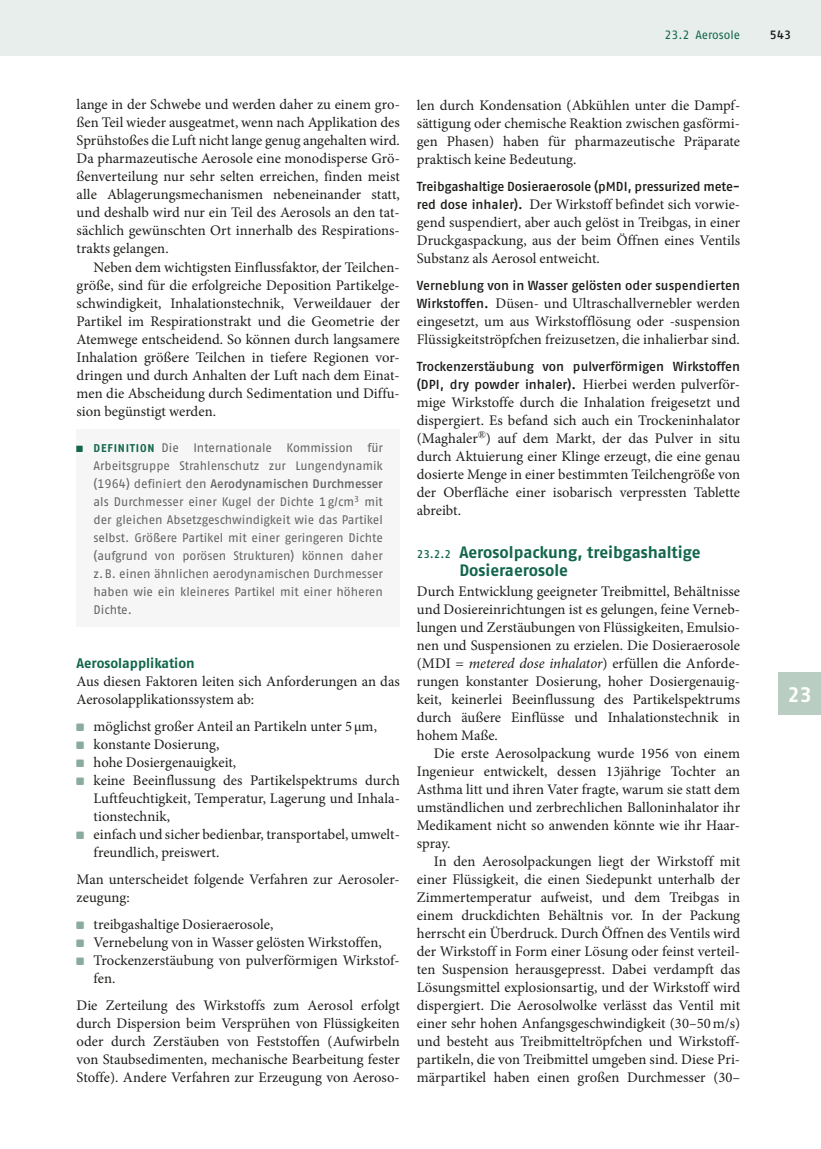
<style>
.page{position:relative;width:821px;height:1149px;background:#fff}
.page>*{position:absolute;margin:0;border:0;box-sizing:border-box;transform-origin:0 0}
.t1{font:700 21px "Fago Pro";color:#fff}
.t2{font:700 16.5px/18px "Fago Pro";letter-spacing:-.005em;color:#13664d}
.t3{font:14.7px/18px "Minion Pro";letter-spacing:.005em;color:#1d1d1b;text-align:justify}
.t4{font:700 13.8px "Fago Pro";color:#13664d}
.t5{font:600 13.2px/18px "Fago Pro";color:#1d1d1b}
.t6{font:12.3px/18px "Fago Pro";letter-spacing:-.005em;color:#646463;text-align:justify}
.t7{font:12px "Fago Pro";color:#13664d}
.t8{font:600 12px "Fago Pro";color:#1d1d1b}
.s1{font-weight:700;font-size:11.25px;color:#13664d}
.s2{font-weight:600}
.s3{font-family:"Fago Pro";font-weight:600;font-size:13.2px}
.s4{font-family:"Minion Pro";font-weight:400;font-size:14.7px}
.s5{font-weight:600;font-size:11.25px}
.s6{font-style:italic}
</style>
<div class="page">
<div style="left:0;top:0;width:740px;height:55px;background:#e7eeeb"></div>
<div style="left:740px;top:0;width:81px;height:55px;background:#e7eeeb"></div>
<div style="left:778px;top:672px;width:43px;height:42px;background:#b9cdc3"></div>
<div style="left:77px;top:429px;width:323px;height:197px;background:#f6f6f6"></div>
<p class="t7" style="left:664px;top:28px;width:77px">23.2 Aerosole</p>
<p class="t8" style="left:770px;top:28px;width:23px">543</p>
<p class="t3" style="left:77px;top:95px;width:325px">lange in der Schwebe und werden daher zu einem gro&shy;ßen Teil wieder ausgeatmet, wenn nach Applikation des Sprühstoßes die Luft nicht lange genug angehalten wird.<br>Da pharmazeutische Aerosole eine monodisperse Grö&shy;ßenverteilung nur sehr selten erreichen, finden meist alle Ablagerungsmechanismen nebeneinander statt, und deshalb wird nur ein Teil des Aerosols an den tat&shy;sächlich gewünschten Ort innerhalb des Respirations&shy;trakts gelangen.</p>
<p class="t3" style="left:77px;top:258px;width:325px;text-indent:17px">Neben dem wichtigsten Einflussfaktor, der Teilchen&shy;größe, sind für die erfolgreiche Deposition Partikelge&shy;schwindigkeit, Inhalationstechnik, Verweildauer der Partikel im Respirationstrakt und die Geometrie der Atemwege entscheidend. So können durch langsamere Inhalation größere Teilchen in tiefere Regionen vor&shy;dringen und durch Anhalten der Luft nach dem Einat&shy;men die Abscheidung durch Sedimentation und Diffu&shy;sion begünstigt werden.</p>
<p class="t6" style="left:94px;top:438px;width:291px"><span class="s1">DEFINITION</span> Die Internationale Kommission für Arbeitsgruppe Strahlenschutz zur Lungendynamik (1964) definiert den <span class="s2">Aerodynamischen Durchmesser </span>als Durchmesser einer Kugel der Dichte 1g/cm<sup>3</sup> mit der gleichen Absetzgeschwindigkeit wie das Partikel selbst. Größere Partikel mit einer geringeren Dichte (aufgrund von porösen Strukturen) können daher z.B. einen ähnlichen aerodynamischen Durchmesser haben wie ein kleineres Partikel mit einer höheren Dichte.</p>
<p class="t4" style="left:77px;top:654px;width:120px">Aerosolapplikation</p>
<p class="t3" style="left:77px;top:672px;width:325px">Aus diesen Faktoren leiten sich Anforderungen an das<br>Aerosolapplikationssystem ab:</p>
<p class="t3" style="left:94px;top:717px;width:308px;text-align:left">möglichst großer Anteil an Partikeln unter 5 µm, konstante Dosierung,<br>hohe Dosiergenauigkeit,<br>keine Beeinflussung des Partikelspektrums durch Luftfeuchtigkeit, Temperatur, Lagerung und Inhala&shy;tionstechnik,<br>einfach und sicher bedienbar, transportabel, umwelt&shy;freundlich, preiswert.</p>
<p class="t3" style="left:77px;top:870px;width:325px">Man unterscheidet folgende Verfahren zur Aerosoler&shy;zeugung:</p>
<p class="t3" style="left:94px;top:915px;width:308px;text-align:left">treibgashaltige Dosieraerosole,<br>Vernebelung von in Wasser gelösten Wirkstoffen, Trockenzerstäubung von pulverförmigen Wirkstof&shy;fen.</p>
<p class="t3" style="left:77px;top:996px;width:325px">Die Zerteilung des Wirkstoffs zum Aerosol erfolgt durch Dispersion beim Versprühen von Flüssigkeiten oder durch Zerstäuben von Feststoffen (Aufwirbeln von Staubsedimenten, mechanische Bearbeitung fester Stoffe). Andere Verfahren zur Erzeugung von Aeroso-</p>
<p class="t3" style="left:417px;top:96px;width:325px">len durch Kondensation (Abkühlen unter die Dampf&shy;sättigung oder chemische Reaktion zwischen gasförmi&shy;gen Phasen) haben für pharmazeutische Präparate praktisch keine Bedeutung.</p>
<p class="t5" style="left:417px;top:177px;width:325px">Treibgashaltige Dosieraerosole (pMDI, pressurized mete-</p>
<p class="t3" style="left:417px;top:195px;width:325px"><span class="s3">red dose inhaler).</span> Der Wirkstoff befindet sich vorwie&shy;gend suspendiert, aber auch gelöst in Treibgas, in einer Druckgaspackung, aus der beim Öffnen eines Ventils Substanz als Aerosol entweicht.</p>
<p class="t5" style="left:417px;top:276px;width:325px">Verneblung von in Wasser gelösten oder suspendierten</p>
<p class="t3" style="left:417px;top:294px;width:325px"><span class="s3">Wirkstoffen.</span> Düsen- und Ultraschallvernebler werden eingesetzt, um aus Wirkstofflösung oder -suspension Flüssigkeitströpfchen freizusetzen, die inhalierbar sind.</p>
<p class="t5" style="left:417px;top:357px;width:325px">Trockenzerstäubung von pulverförmigen Wirkstoffen (DPI, dry powder inhaler). <span class="s4">Hierbei werden pulverför-</span></p>
<p class="t3" style="left:417px;top:393px;width:325px">mige Wirkstoffe durch die Inhalation freigesetzt und dispergiert. Es befand sich auch ein Trockeninhalator (Maghaler<sup>®</sup>) auf dem Markt, der das Pulver in situ durch Aktuierung einer Klinge erzeugt, die eine genau dosierte Menge in einer bestimmten Teilchengröße von der Oberfläche einer isobarisch verpressten Tablette abreibt.</p>
<p class="t2" style="left:459px;top:543px;width:243px;text-indent:-43px"><span class="s5">23.2.2</span> Aerosolpackung, treibgashaltige<br>Dosieraerosole</p>
<p class="t3" style="left:417px;top:582px;width:325px">Durch Entwicklung geeigneter Treibmittel, Behältnisse und Dosiereinrichtungen ist es gelungen, feine Verneb&shy;lungen und Zerstäubungen von Flüssigkeiten, Emulsio&shy;nen und Suspensionen zu erzielen. Die Dosieraerosole (MDI = <span class="s6">metered dose inhalator</span>) erfüllen die Anforde&shy;rungen konstanter Dosierung, hoher Dosiergenauig&shy;keit, keinerlei Beeinflussung des Partikelspektrums durch äußere Einflüsse und Inhalationstechnik in hohem Maße.</p>
<p class="t3" style="left:417px;top:744px;width:325px;text-indent:17px">Die erste Aerosolpackung wurde 1956 von einem Ingenieur entwickelt, dessen 13jährige Tochter an Asthma litt und ihren Vater fragte, warum sie statt dem umständlichen und zerbrechlichen Balloninhalator ihr Medikament nicht so anwenden könnte wie ihr Haar&shy;spray.</p>
<p class="t3" style="left:417px;top:852px;width:325px;text-indent:17px">In den Aerosolpackungen liegt der Wirkstoff mit einer Flüssigkeit, die einen Siedepunkt unterhalb der Zimmertemperatur aufweist, und dem Treibgas in einem druckdichten Behältnis vor. In der Packung herrscht ein Überdruck. Durch Öffnen des Ventils wird der Wirkstoff in Form einer Lösung oder feinst verteil&shy;ten Suspension herausgepresst. Dabei verdampft das Lösungsmittel explosionsartig, und der Wirkstoff wird dispergiert. Die Aerosolwolke verlässt das Ventil mit einer sehr hohen Anfangsgeschwindigkeit (30–50m/s) und besteht aus Treibmitteltröpfchen und Wirkstoff&shy;partikeln, die von Treibmittel umgeben sind. Diese Pri&shy;märpartikel haben einen großen Durchmesser (30–</p>
<h1 class="t1" style="left:787px;top:681px;width:26px">23</h1>
</div>
